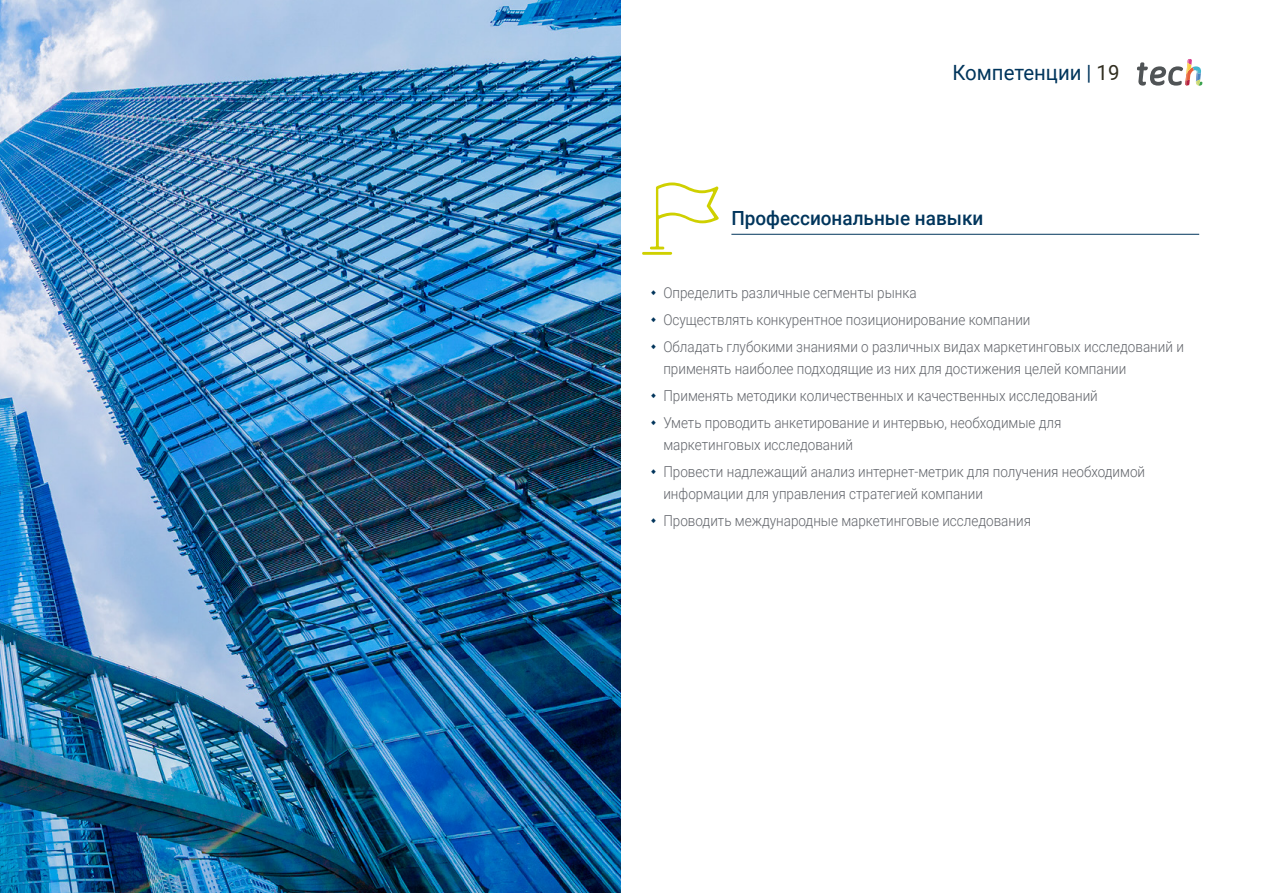
<style>
.page{position:relative;width:1263px;height:893px;background:#fff}
.page>*{position:absolute;margin:0;border:0;box-sizing:border-box;transform-origin:0 0}
.t1{font:21px "Roboto";color:#00355c}
.t2{font:500 19.5px "Roboto";color:#00355c}
.t3{font:300 15px/26.7px "Roboto";color:#61646a;scale:.9 1}
.s1{color:#312e20}
</style>
<div class="page">
<img style="left:0;top:0;width:621px;height:893px">
<hr style="left:731px;top:234px;width:468px;height:1px;background:#00345b">
<hr style="left:642px;top:252px;width:30px;height:3px;background:#cfd000">
<svg style="left:650px;top:182px;width:69px;height:67px"></svg>
<svg style="left:1137px;top:59px;width:65px;height:27px"></svg>
<h1 class="t1" style="left:952px;top:57px;width:169px">Компетенции | <span class="s1">19</span></h1>
<h2 class="t2" style="left:731px;top:205px;width:253px">Профессиональные навыки</h2>
<p class="t3" style="left:663px;top:279px;width:580px">Определить различные сегменты рынка<br>Осуществлять конкурентное позиционирование компании<br>Обладать глубокими знаниями о различных видах маркетинговых исследований и</p>
<p class="t3" style="left:663px;top:355px;width:516px">применять наиболее подходящие из них для достижения целей компании<br>Применять методики количественных и качественных исследований<br>Уметь проводить анкетирование и интервью, необходимые для</p>
<p class="t3" style="left:663px;top:431px;width:537px">маркетинговых исследований<br>Провести надлежащий анализ интернет-метрик для получения необходимой</p>
<p class="t3" style="left:663px;top:480px;width:410px">информации для управления стратегией компании<br>Проводить международные маркетинговые исследования</p>
</div>
